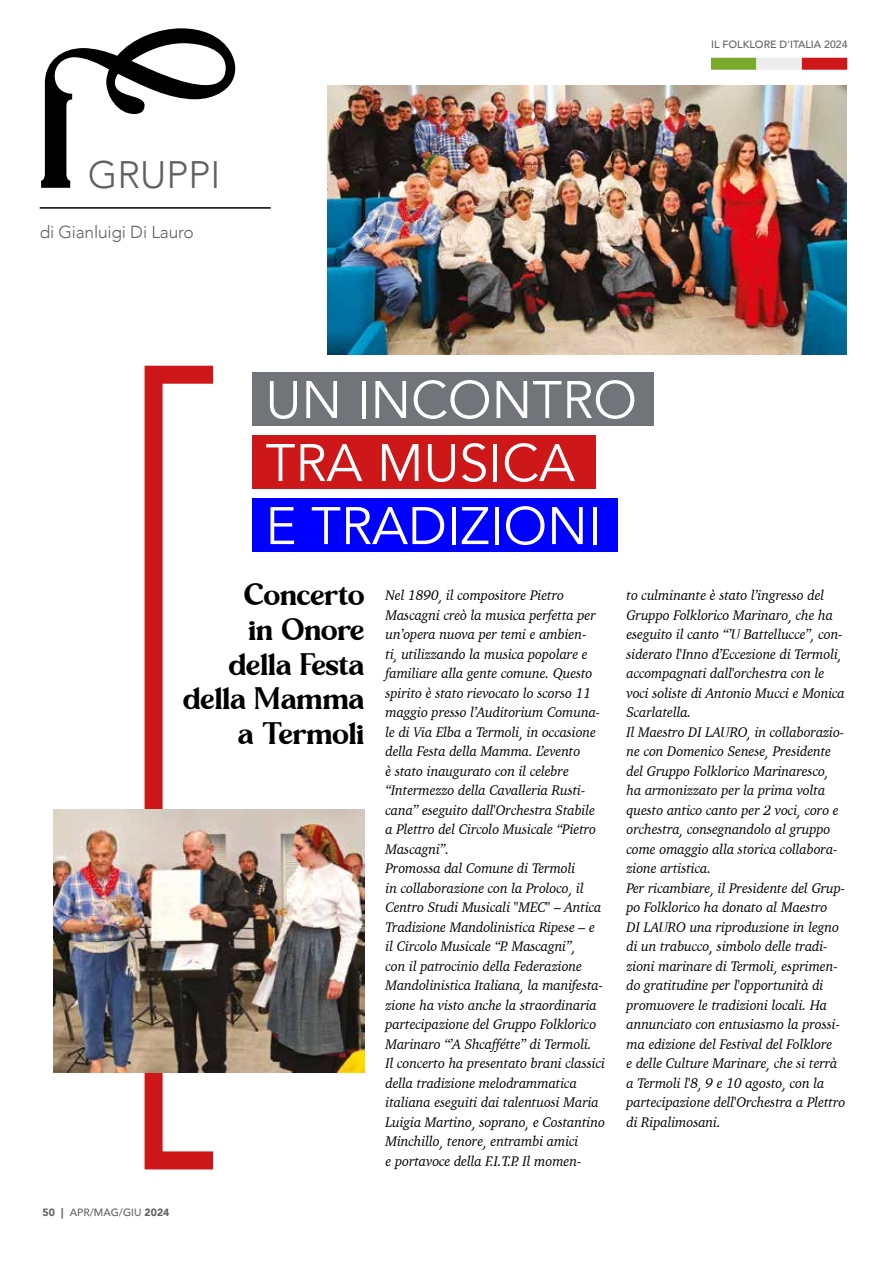
<style>
.page{position:relative;width:893px;height:1263px;background:#fff}
.page>*{position:absolute;margin:0;border:0;box-sizing:border-box;transform-origin:0 0}
.t1{font:52.35px/63px "Avenir";color:#fff}
.t2{font:300 38.25px "Avenir";color:#616160}
.t3{font:37.35px/34.8px "Requila";color:#000;text-align:right}
.t4{font:300 17.4px "Avenir";letter-spacing:-.01em;color:#616160}
.t5{font:italic 14.25px/19.5px "Charter";letter-spacing:-.01em;color:#000}
.t6{font:500 10.5px "Avenir";color:#616160}
.s1{font-weight:900}
</style>
<div class="page">
<div style="left:145px;top:366px;width:77px;height:803px;border:18px solid #cd1719"></div>
<div style="left:252px;top:435px;width:343px;height:54px;background:#cd1719"></div>
<div style="left:252px;top:498px;width:366px;height:53px;background:#00f"></div>
<div style="left:252px;top:373px;width:401px;height:53px;background:#717478"></div>
<img style="left:327px;top:85px;width:519px;height:269px">
<img style="left:53px;top:809px;width:311px;height:264px">
<div style="left:711px;top:58px;width:45px;height:12px;background:#7aaa2c"></div>
<div style="left:756px;top:58px;width:46px;height:12px;background:#ededed"></div>
<div style="left:802px;top:58px;width:45px;height:12px;background:#cd1719"></div>
<hr style="left:40px;top:207px;width:231px;height:2px;background:#000">
<svg style="left:41px;top:28px;width:194px;height:160px"></svg>
<h2 class="t2" style="left:88px;top:152px;width:134px">GRUPPI</h2>
<p class="t4" style="left:40px;top:222px;width:156px">di Gianluigi Di Lauro</p>
<p class="t6" style="left:711px;top:35px;width:138px">IL FOLKLORE D'ITALIA 2024</p>
<h1 class="t1" style="left:265px;top:369px;width:373px">UN INCONTRO<br>TRA MUSICA<br>E TRADIZIONI</h1>
<h3 class="t3" style="left:183px;top:575px;width:183px">Concerto<br>in Onore della Festa della Mamma a Termoli</h3>
<p class="t5" style="left:386px;top:585px;width:221px">Nel 1890, il compositore Pietro Mascagni creò la musica perfetta per un’opera nuova per temi e ambien-<br>ti, utilizzando la musica popolare e familiare alla gente comune. Questo spirito è stato rievocato lo scorso 11 maggio presso l’Auditorium Comuna&shy;le di Via Elba a Termoli, in occasione della Festa della Mamma. L’evento<br>è stato inaugurato con il celebre “Intermezzo della Cavalleria Rusti&shy;cana” eseguito dall'Orchestra Stabile a Plettro del Circolo Musicale “Pietro Mascagni”.<br>Promossa dal Comune di Termoli<br>in collaborazione con la Proloco, il Centro Studi Musicali "MEC" – Antica Tradizione Mandolinistica Ripese – e il Circolo Musicale “P. Mascagni”,<br>con il patrocinio della Federazione Mandolinistica Italiana, la manifesta&shy;zione ha visto anche la straordinaria partecipazione del Gruppo Folklorico Marinaro “’A Shcaffétte” di Termoli.<br>Il concerto ha presentato brani classici della tradizione melodrammatica italiana eseguiti dai talentuosi Maria Luigia Martino, soprano, e Costantino Minchillo, tenore, entrambi amici<br>e portavoce della F.I.T.P. Il momen-</p>
<p class="t5" style="left:626px;top:585px;width:220px">to culminante è stato l’ingresso del Gruppo Folklorico Marinaro, che ha eseguito il canto “’U Battellucce”, con&shy;siderato l'Inno d’Eccezione di Termoli, accompagnati dall'orchestra con le voci soliste di Antonio Mucci e Monica Scarlatella.<br>Il Maestro DI LAURO, in collaborazio&shy;ne con Domenico Senese, Presidente del Gruppo Folklorico Marinaresco, ha armonizzato per la prima volta questo antico canto per 2 voci, coro e orchestra, consegnandolo al gruppo come omaggio alla storica collabora&shy;zione artistica.<br>Per ricambiare, il Presidente del Grup&shy;po Folklorico ha donato al Maestro<br>DI LAURO una riproduzione in legno di un trabucco, simbolo delle tradi&shy;zioni marinare di Termoli, esprimen&shy;do gratitudine per l'opportunità di promuovere le tradizioni locali. Ha annunciato con entusiasmo la prossi&shy;ma edizione del Festival del Folklore<br>e delle Culture Marinare, che si terrà a Termoli l'8, 9 e 10 agosto, con la partecipazione dell'Orchestra a Plettro di Ripalimosani.</p>
<p class="t6" style="left:43px;top:1203px;width:128px"><span class="s1">50 |</span> APR/MAG/GIU <span class="s1">2024</span></p>
</div>
